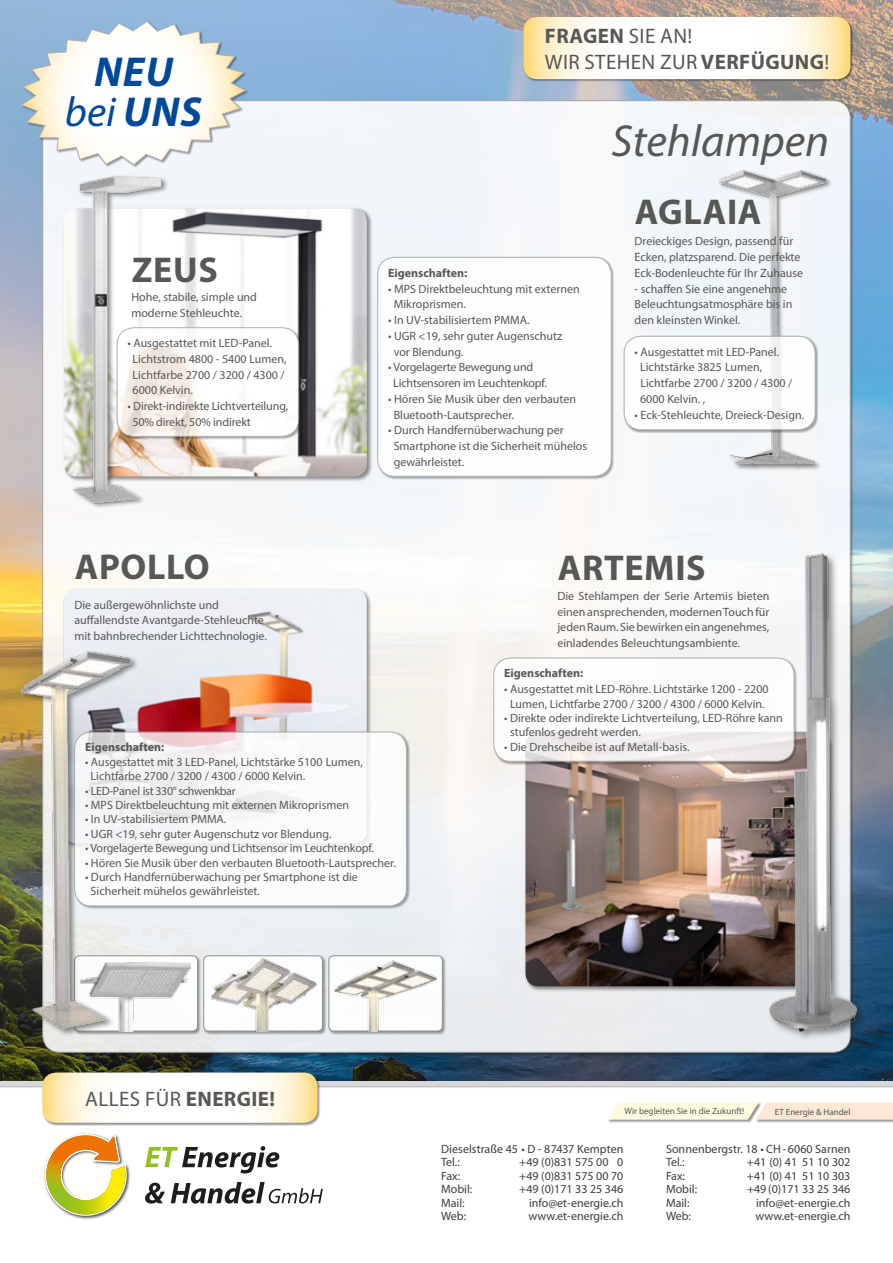
<style>
.page{position:relative;width:893px;height:1263px;background:#fff}
.page>*{position:absolute;margin:0;border:0;box-sizing:border-box;transform-origin:0 0}
.t1{font:italic 45px "Myriad Pro";color:#575756}
.t2{font:italic 700 42px/40.5px "Myriad Pro";color:#00499a;text-align:center}
.t3{font:700 36px "Myriad Pro";letter-spacing:.02em;color:#575756}
.t4{font:21px/25.2px "Myriad Pro";letter-spacing:.02em;color:#575756}
.t5{font:12px/15.8px "Myriad Pro";color:#575756}
.t6{font:12px/13.5px "Myriad Pro";color:#3c3c3b}
.t7{font:700 12px "Myriad Pro";color:#575756}
.t8{font:12px "Myriad Pro";letter-spacing:-.03em;color:#575756}
.t9{font:9px "Myriad Pro";color:#575756}
.s1{font-weight:400}
.s2{font-weight:700}
</style>
<div class="page">
<img style="left:0;top:0;width:893px;height:1080px">
<div style="left:607px;top:1102px;width:155px;height:21px;background:#1d1d1b;opacity:.5"></div>
<div style="left:755px;top:1102px;width:138px;height:21px;background:#1d1d1b;opacity:.5"></div>
<svg style="left:607px;top:1103px;width:286px;height:17px;background:#faefd9"></svg>
<div style="left:0;top:1080px;width:893px;height:8px;background:#1d1d1b;opacity:.5"></div>
<hr style="left:0;top:1081px;width:893px;height:4px;background:#d8d8dc">
<svg style="left:145px;top:1146px;width:134px;height:27px"></svg>
<svg style="left:145px;top:1183px;width:20px;height:20px"></svg>
<svg style="left:171px;top:1182px;width:152px;height:21px"></svg>
<img style="left:44px;top:1133px;width:86px;height:87px">
<svg style="left:45px;top:1134px;width:82px;height:82px"></svg>
<div style="left:42px;top:1072px;width:279px;height:54px;background:#1d1d1b;opacity:.5"></div>
<svg style="left:43px;top:1072px;width:274px;height:51px"></svg>
<div style="left:43px;top:101px;width:807px;height:951px;background:linear-gradient(to right,#f4f5f5,#f2f5f8);border-radius:17px"></div>
<div style="left:377px;top:257px;width:238px;height:223px;background:#1d1d1b;opacity:.5"></div>
<div style="left:378px;top:257px;width:233px;height:219px;background:#fff;border-radius:17px"></div>
<div style="left:377px;top:257px;width:234px;height:219px;border:1px solid #a1a1a1;border-radius:17px"></div>
<div style="left:523px;top:17px;width:330px;height:65px;background:#1d1d1b;opacity:.5"></div>
<svg style="left:523px;top:17px;width:327px;height:62px"></svg>
<div style="left:524px;top:731px;width:310px;height:261px;background:#1d1d1b;opacity:.5"></div>
<img style="left:525px;top:765px;width:242px;height:221px">
<div style="left:767px;top:551px;width:101px;height:491px;background:#1d1d1b;opacity:.5"></div>
<img style="left:768px;top:553px;width:92px;height:478px">
<div style="left:74px;top:955px;width:128px;height:80px;background:#1d1d1b;opacity:.5"></div>
<div style="left:75px;top:956px;width:122px;height:75px;background:#fff;border-radius:5px"></div>
<div style="left:74px;top:956px;width:124px;height:75px;border:1px solid #878787;border-radius:5px"></div>
<img style="left:139px;top:962px;width:52px;height:69px">
<div style="left:203px;top:955px;width:124px;height:80px;background:#1d1d1b;opacity:.5"></div>
<div style="left:204px;top:956px;width:118px;height:75px;background:#fff;border-radius:5px"></div>
<div style="left:204px;top:956px;width:119px;height:75px;border:1px solid #878787;border-radius:5px"></div>
<img style="left:210px;top:956px;width:109px;height:75px">
<div style="left:328px;top:955px;width:118px;height:80px;background:#1d1d1b;opacity:.5"></div>
<div style="left:329px;top:956px;width:113px;height:75px;border:1px solid #878787;border-radius:5px"></div>
<img style="left:332px;top:956px;width:108px;height:75px">
<img style="left:64px;top:589px;width:303px;height:142px">
<div style="left:21px;top:21px;width:228px;height:147px;background:#1d1d1b;opacity:.5"></div>
<svg style="left:21px;top:21px;width:225px;height:144px"></svg>
<div style="left:63px;top:207px;width:310px;height:275px;background:#1d1d1b;opacity:.5"></div>
<img style="left:64px;top:209px;width:303px;height:267px">
<div style="left:72px;top:175px;width:96px;height:334px;background:#1d1d1b;opacity:.5"></div>
<img style="left:72px;top:176px;width:93px;height:333px">
<div style="left:718px;top:170px;width:115px;height:301px;background:#1d1d1b;opacity:.5"></div>
<img style="left:718px;top:165px;width:111px;height:304px">
<div style="left:20px;top:650px;width:119px;height:387px;background:#1d1d1b;opacity:.5"></div>
<img style="left:21px;top:649px;width:114px;height:383px">
<div style="left:116px;top:327px;width:186px;height:113px;background:#1d1d1b;opacity:.5"></div>
<svg style="left:117px;top:328px;width:182px;height:108px"></svg>
<div style="left:117px;top:327px;width:182px;height:109px;border:1px solid #a1a1a1;border-radius:17px"></div>
<div style="left:623px;top:335px;width:195px;height:98px;background:#1d1d1b;opacity:.5"></div>
<div style="left:624px;top:336px;width:191px;height:94px;background:#fff;border-radius:17px"></div>
<div style="left:624px;top:336px;width:191px;height:94px;border:1px solid #a1a1a1;border-radius:17px"></div>
<div style="left:493px;top:657px;width:305px;height:108px;background:#1d1d1b;opacity:.5"></div>
<div style="left:494px;top:658px;width:300px;height:103px;background:linear-gradient(to bottom,#fff,#f1eeee);border-radius:17px"></div>
<div style="left:494px;top:658px;width:300px;height:103px;border:1px solid #a1a1a1;border-radius:17px"></div>
<div style="left:74px;top:731px;width:336px;height:178px;background:#1d1d1b;opacity:.5"></div>
<div style="left:75px;top:732px;width:331px;height:174px;background:#fff;border-radius:17px"></div>
<div style="left:74px;top:732px;width:333px;height:174px;border:1px solid #a1a1a1;border-radius:17px"></div>
<h2 class="t2" style="left:65px;top:50px;width:138px">NEU <span class="s1">bei</span> UNS</h2>
<h3 class="t3" style="left:132px;top:246px;width:88px">ZEUS</h3>
<p class="t5" style="left:131px;top:289px;width:127px">Hohe, stabile, simple und moderne Stehleuchte.</p>
<p class="t5" style="left:133px;top:335px;width:155px;text-indent:-5px">• Ausgestattet mit LED-Panel.<br>Lichtstrom 4800 - 5400 Lumen,<br>Lichtfarbe 2700 / 3200 / 4300 /<br>6000 Kelvin.</p>
<p class="t5" style="left:132px;top:398px;width:157px;text-indent:-5px">• Direkt-indirekte Lichtverteilung,<br>50% direkt, 50% indirekt</p>
<h3 class="t3" style="left:75px;top:543px;width:136px">APOLLO</h3>
<p class="t5" style="left:74px;top:596px;width:194px">Die außergewöhnlichste und auffallendste Avantgarde-Stehleuchte mit bahnbrechender Lichttechnologie.</p>
<h3 class="t4" style="left:545px;top:23px;width:286px"><span class="s2">FRAGEN</span> SIE AN!<br>WIR STEHEN ZUR <span class="s2">VERFÜGUNG</span>!</h3>
<h1 class="t1" style="left:612px;top:113px;width:219px">Stehlampen</h1>
<p class="t7" style="left:388px;top:265px;width:81px">Eigenschaften:</p>
<p class="t5" style="left:394px;top:280px;width:188px;text-indent:-6px">• MPS Direktbeleuchtung mit externen<br>Mikroprismen.</p>
<p class="t5" style="left:388px;top:312px;width:143px">• In UV-stabilisiertem PMMA.</p>
<p class="t5" style="left:394px;top:328px;width:170px;text-indent:-6px">• UGR &lt;19, sehr guter Augenschutz vor Blendung.</p>
<p class="t5" style="left:393px;top:359px;width:155px;text-indent:-5px">• Vorgelagerte Bewegung und<br>Lichtsensoren im Leuchtenkopf.</p>
<p class="t5" style="left:394px;top:391px;width:184px;text-indent:-6px">• Hören Sie Musik über den verbauten<br>Bluetooth-Lautsprecher.</p>
<p class="t5" style="left:394px;top:422px;width:195px;text-indent:-6px">• Durch Handfernüberwachung per<br>Smartphone ist die Sicherheit mühelos gewährleistet.</p>
<h3 class="t3" style="left:635px;top:188px;width:128px">AGLAIA</h3>
<p class="t5" style="left:635px;top:233px;width:170px">Dreieckiges Design, passend für<br>Ecken, platzsparend. Die perfekte<br>Eck-Bodenleuchte für Ihr Zuhause</p>
<p class="t5" style="left:635px;top:280px;width:159px">- schaffen Sie eine angenehme<br>Beleuchtungsatmosphäre bis in den kleinsten Winkel.</p>
<p class="t5" style="left:640px;top:344px;width:154px;text-indent:-6px">• Ausgestattet mit LED-Panel.<br>Lichtstärke 3825 Lumen,<br>Lichtfarbe 2700 / 3200 / 4300 /<br>6000 Kelvin. ,</p>
<p class="t5" style="left:635px;top:407px;width:171px">• Eck-Stehleuchte, Dreieck-Design.</p>
<h3 class="t3" style="left:558px;top:545px;width:149px">ARTEMIS</h3>
<p class="t5" style="left:557px;top:588px;width:213px;text-align:justify">Die Stehlampen der Serie Artemis bieten einen ansprechenden, modernen Touch für jeden Raum. Sie bewirken ein angenehmes, einladendes Beleuchtungsambiente.</p>
<p class="t7" style="left:504px;top:665px;width:81px">Eigenschaften:</p>
<p class="t5" style="left:504px;top:682px;width:266px;line-height:14.4px;text-align:center">• Ausgestattet mit LED-Röhre. Lichtstärke 1200 - 2200<br>Lumen, Lichtfarbe 2700 / 3200 / 4300 / 6000 Kelvin.</p>
<p class="t5" style="left:510px;top:710px;width:274px;line-height:14.4px;text-indent:-6px">• Direkte oder indirekte Lichtverteilung, LED-Röhre kann stufenlos gedreht werden.</p>
<p class="t7" style="left:85px;top:740px;width:81px">Eigenschaften:</p>
<p class="t5" style="left:504px;top:739px;width:187px">• Die Drehscheibe ist auf Metall-basis.</p>
<p class="t5" style="left:91px;top:754px;width:274px;line-height:14.4px;text-indent:-6px">• Ausgestattet mit 3 LED-Panel, Lichtstärke 5100 Lumen,<br>Lichtfarbe 2700 / 3200 / 4300 / 6000 Kelvin.</p>
<p class="t8" style="left:85px;top:783px;width:152px">• LED-Panel ist 330° schwenkbar</p>
<p class="t5" style="left:85px;top:797px;width:266px">• MPS Direktbeleuchtung mit externen Mikroprismen</p>
<p class="t5" style="left:85px;top:811px;width:143px">• In UV-stabilisiertem PMMA.</p>
<p class="t5" style="left:85px;top:826px;width:248px">• UGR &lt;19, sehr guter Augenschutz vor Blendung.</p>
<p class="t5" style="left:85px;top:840px;width:290px">• Vorgelagerte Bewegung und Lichtsensor im Leuchtenkopf.</p>
<p class="t5" style="left:85px;top:854px;width:312px">• Hören Sie Musik über den verbauten Bluetooth-Lautsprecher.</p>
<p class="t5" style="left:91px;top:870px;width:269px;line-height:14.4px;text-indent:-6px">• Durch Handfernüberwachung per Smartphone ist die<br>Sicherheit mühelos gewährleistet.</p>
<h3 class="t4" style="left:85px;top:1085px;width:191px">ALLES FÜR <span class="s2">ENERGIE!</span></h3>
<p class="t9" style="left:625px;top:1106px;width:121px">Wir begleiten Sie in die Zukunft!</p>
<p class="t9" style="left:775px;top:1106px;width:77px">ET Energie &amp; Handel</p>
<p class="t6" style="left:666px;top:1142px;width:186px">Sonnenbergstr. 18 • CH - 6060 Sarnen<br>Tel.:</p>
<p class="t6" style="left:441px;top:1142px;width:184px">Dieselstraße 45 • D - 87437 Kempten<br>Tel.:</p>
<p class="t6" style="left:519px;top:1155px;width:106px">+49 (0)831 575 00 0</p>
<p class="t6" style="left:747px;top:1155px;width:105px">+41 (0) 41 51 10 302</p>
<p class="t6" style="left:441px;top:1169px;width:21px">Fax:</p>
<p class="t6" style="left:519px;top:1169px;width:106px">+49 (0)831 575 00 70</p>
<p class="t6" style="left:441px;top:1182px;width:33px">Mobil:</p>
<p class="t6" style="left:519px;top:1182px;width:106px">+49 (0)171 33 25 346</p>
<p class="t6" style="left:441px;top:1196px;width:25px">Mail:</p>
<p class="t6" style="left:529px;top:1196px;width:96px">info@et-energie.ch</p>
<p class="t6" style="left:441px;top:1209px;width:27px">Web:</p>
<p class="t6" style="left:528px;top:1209px;width:96px">www.et-energie.ch</p>
<p class="t6" style="left:666px;top:1169px;width:21px">Fax:</p>
<p class="t6" style="left:747px;top:1169px;width:105px">+41 (0) 41 51 10 303</p>
<p class="t6" style="left:666px;top:1182px;width:33px">Mobil:</p>
<p class="t6" style="left:747px;top:1182px;width:105px">+49 (0)171 33 25 346</p>
<p class="t6" style="left:666px;top:1196px;width:25px">Mail:</p>
<p class="t6" style="left:756px;top:1196px;width:96px">info@et-energie.ch</p>
<p class="t6" style="left:666px;top:1209px;width:27px">Web:</p>
<p class="t6" style="left:755px;top:1209px;width:96px">www.et-energie.ch</p>
</div>
